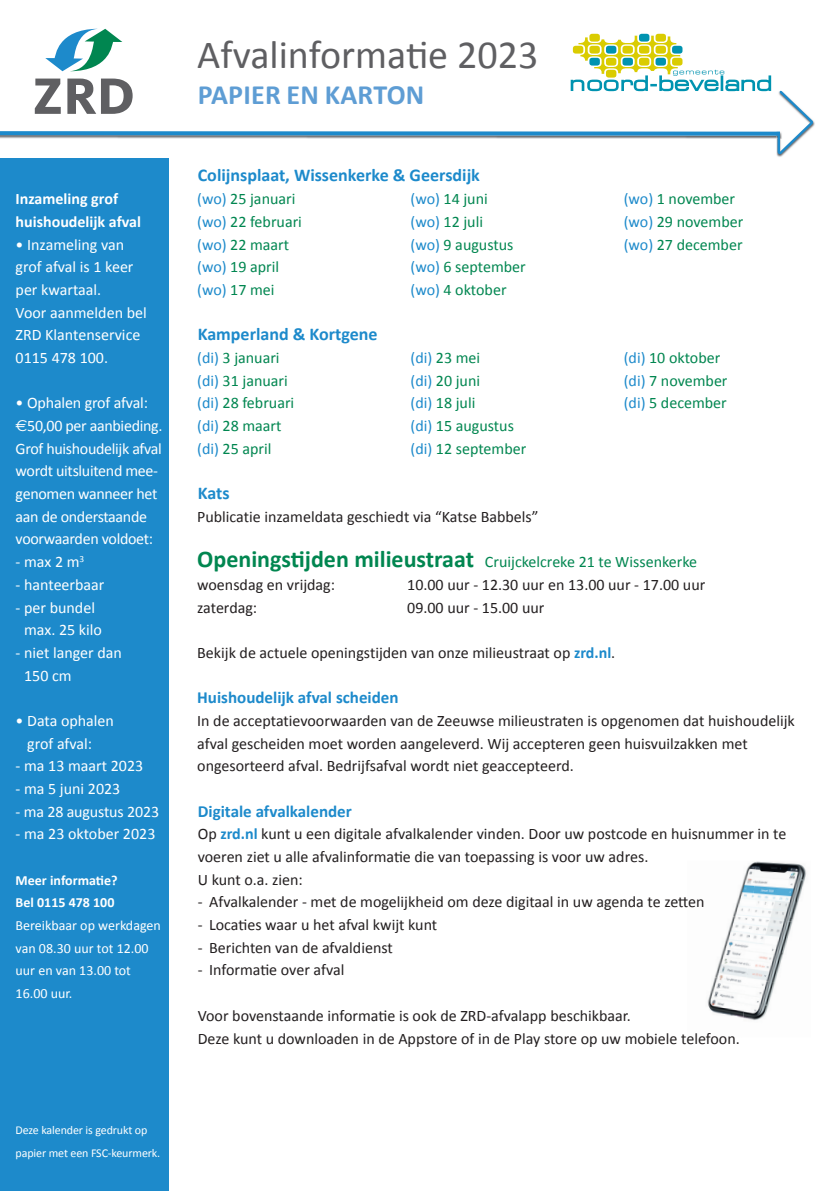
<style>
.page{position:relative;width:840px;height:1191px;background:#fff}
.page>*{position:absolute;margin:0;border:0;box-sizing:border-box;transform-origin:0 0}
.t1{font:40px "Calibri";color:#5f5f62}
.t2{font:700 28px "Calibri";letter-spacing:.01em;color:#5e9dd4}
.t3{font:700 18px "Calibri";color:#1d8acb}
.t4{font:700 17px "Calibri";color:#1d8acb}
.t5{font:16px/22.6px "Calibri";color:#231f20}
.t6{font:16px/22.6px "Calibri";color:#008650}
.t7{font:16px/22.6px "Calibri";letter-spacing:-.01em;color:#fff}
.t8{font:700 16px/22.6px "Calibri";color:#fff}
.t9{font:14px/22.6px "Calibri";color:#fff}
.t10{font:700 14px/22.6px "Calibri";color:#fff}
.t11{font:12px/22.6px "Calibri";letter-spacing:-.01em;color:#fff}
.s1{font-family:"Euro Sans Std"}
.s2{color:#1d8acb}
.s3{font-weight:700;font-size:24px}
.s4{color:#231f20}
.s5{font-weight:700;color:#1d8acb}
</style>
<div class="page">
<div style="left:0;top:159px;width:169px;height:1032px;background:#1d8acb"></div>
<svg style="left:35px;top:79px;width:26px;height:35px"></svg>
<svg style="left:67px;top:79px;width:65px;height:35px"></svg>
<svg style="left:45px;top:29px;width:77px;height:42px"></svg>
<div style="left:0;top:131px;width:779px;height:5px;background:#1d8acb"></div>
<svg style="left:776px;top:90px;width:38px;height:66px"></svg>
<div style="left:638px;top:34px;width:11px;height:8px;background:#0093b0;border-radius:3px"></div>
<div style="left:589px;top:34px;width:10px;height:8px;background:#dacc01;border-radius:3px"></div>
<div style="left:655px;top:34px;width:10px;height:8px;background:#dacc01;border-radius:3px"></div>
<svg style="left:570px;top:36px;width:200px;height:55px"></svg>
<img style="left:733px;top:864px;width:18px;height:48px">
<img style="left:751px;top:861px;width:56px;height:57px">
<img style="left:715px;top:912px;width:36px;height:63px">
<img style="left:746px;top:918px;width:48px;height:62px">
<img style="left:707px;top:975px;width:39px;height:43px">
<img style="left:741px;top:980px;width:35px;height:41px">
<p class="t8" style="left:16px;top:187px;width:127px">Inzameling grof huishoudelijk afval</p>
<p class="t7" style="left:16px;top:232px;width:133px">• Inzameling van grof afval is 1 keer per kwartaal.<br>Voor aanmelden bel<br>ZRD Klantenservice<br>0115 478 100.</p>
<p class="t7" style="left:16px;top:391px;width:148px">• Ophalen grof afval: <span class="s1">€</span>50,00 per aanbieding.<br>Grof huishoudelijk afval wordt uitsluitend mee&shy;genomen wanneer het aan de onderstaande voorwaarden voldoet:</p>
<p class="t7" style="left:16px;top:550px;width:70px">- max 2 m<sup>3</sup></p>
<p class="t7" style="left:16px;top:573px;width:90px">- hanteerbaar</p>
<p class="t7" style="left:16px;top:595px;width:88px;text-align:center">- per bundel max. 25 kilo</p>
<p class="t7" style="left:24px;top:641px;width:99px;text-indent:-9px">- niet langer dan<br>150 cm</p>
<p class="t7" style="left:27px;top:709px;width:88px;text-indent:-12px">• Data ophalen grof afval:</p>
<p class="t7" style="left:16px;top:754px;width:129px">- ma 13 maart 2023</p>
<p class="t7" style="left:16px;top:777px;width:106px">- ma 5 juni 2023</p>
<p class="t7" style="left:16px;top:799px;width:145px">- ma 28 augustus 2023</p>
<p class="t7" style="left:16px;top:822px;width:141px">- ma 23 oktober 2023</p>
<p class="t10" style="left:16px;top:868px;width:103px">Meer informatie?<br>Bel 0115 478 100</p>
<p class="t9" style="left:16px;top:913px;width:147px">Bereikbaar op werkdagen van 08.30 uur tot 12.00 uur en van 13.00 tot<br>16.00 uur.</p>
<p class="t11" style="left:16px;top:1118px;width:146px">Deze kalender is gedrukt op papier met een FSC-keurmerk.</p>
<h1 class="t1" style="left:197px;top:27px;width:342px">Afvalinformatie 2023</h1>
<h2 class="t2" style="left:198px;top:75px;width:228px">PAPIER EN KARTON</h2>
<p class="t3" style="left:198px;top:163px;width:283px">Colijnsplaat, Wissenkerke &amp; Geersdijk</p>
<p class="t6" style="left:197px;top:187px;width:106px"><span class="s2">(wo)</span> 25 januari <span class="s2">(wo)</span> 22 februari <span class="s2">(wo)</span> 22 maart <span class="s2">(wo)</span> 19 april <span class="s2">(wo)</span> 17 mei</p>
<p class="t6" style="left:410px;top:187px;width:117px"><span class="s2">(wo)</span> 14 juni<br><span class="s2">(wo)</span> 12 juli<br><span class="s2">(wo)</span> 9 augustus <span class="s2">(wo)</span> 6 september <span class="s2">(wo)</span> 4 oktober</p>
<p class="t6" style="left:623px;top:187px;width:121px"><span class="s2">(wo)</span> 1 november <span class="s2">(wo)</span> 29 november <span class="s2">(wo)</span> 27 december</p>
<p class="t3" style="left:198px;top:321px;width:181px">Kamperland &amp; Kortgene</p>
<p class="t6" style="left:197px;top:346px;width:98px"><span class="s2">(di)</span> 3 januari <span class="s2">(di)</span> 31 januari <span class="s2">(di)</span> 28 februari <span class="s2">(di)</span> 28 maart <span class="s2">(di)</span> 25 april</p>
<p class="t6" style="left:410px;top:346px;width:117px"><span class="s2">(di)</span> 23 mei<br><span class="s2">(di)</span> 20 juni<br><span class="s2">(di)</span> 18 juli<br><span class="s2">(di)</span> 15 augustus <span class="s2">(di)</span> 12 september</p>
<p class="t6" style="left:623px;top:346px;width:105px"><span class="s2">(di)</span> 10 oktober <span class="s2">(di)</span> 7 november <span class="s2">(di)</span> 5 december</p>
<p class="t3" style="left:198px;top:480px;width:33px">Kats</p>
<p class="t5" style="left:197px;top:504px;width:342px">Publicatie inzameldata geschiedt via “Katse Babbels”</p>
<p class="t6" style="left:197px;top:550px;width:501px"><span class="s3">Openingstijden milieustraat</span> Cruijckelcreke 21 te Wissenkerke <span class="s4">woensdag en vrijdag:</span></p>
<p class="t5" style="left:407px;top:573px;width:299px">10.00 uur - 12.30 uur en 13.00 uur - 17.00 uur</p>
<p class="t5" style="left:197px;top:595px;width:61px">zaterdag:</p>
<p class="t5" style="left:407px;top:595px;width:139px">09.00 uur - 15.00 uur</p>
<p class="t5" style="left:197px;top:641px;width:419px">Bekijk de actuele openingstijden van onze milieustraat op <span class="s5">zrd.nl</span>.</p>
<p class="t4" style="left:197px;top:685px;width:203px">Huishoudelijk afval scheiden</p>
<p class="t5" style="left:197px;top:709px;width:599px">In de acceptatievoorwaarden van de Zeeuwse milieustraten is opgenomen dat huishoudelijk afval gescheiden moet worden aangeleverd. Wij accepteren geen huisvuilzakken met ongesorteerd afval. Bedrijfsafval wordt niet geaccepteerd.</p>
<p class="t4" style="left:198px;top:799px;width:155px">Digitale afvalkalender</p>
<p class="t5" style="left:198px;top:822px;width:590px">Op <span class="s5">zrd.nl</span> kunt u een digitale afvalkalender vinden. Door uw postcode en huisnummer in te voeren ziet u alle afvalinformatie die van toepassing is voor uw adres.<br>U kunt o.a. zien:</p>
<p class="t5" style="left:198px;top:890px;width:508px">- Afvalkalender - met de mogelijkheid om deze digitaal in uw agenda te zetten</p>
<p class="t5" style="left:198px;top:913px;width:241px">- Locaties waar u het afval kwijt kunt</p>
<p class="t5" style="left:198px;top:935px;width:196px">- Berichten van de afvaldienst</p>
<p class="t5" style="left:198px;top:958px;width:148px">- Informatie over afval</p>
<p class="t5" style="left:198px;top:1003px;width:543px">Voor bovenstaande informatie is ook de ZRD-afvalapp beschikbaar.<br>Deze kunt u downloaden in de Appstore of in de Play store op uw mobiele telefoon.</p>
</div>
